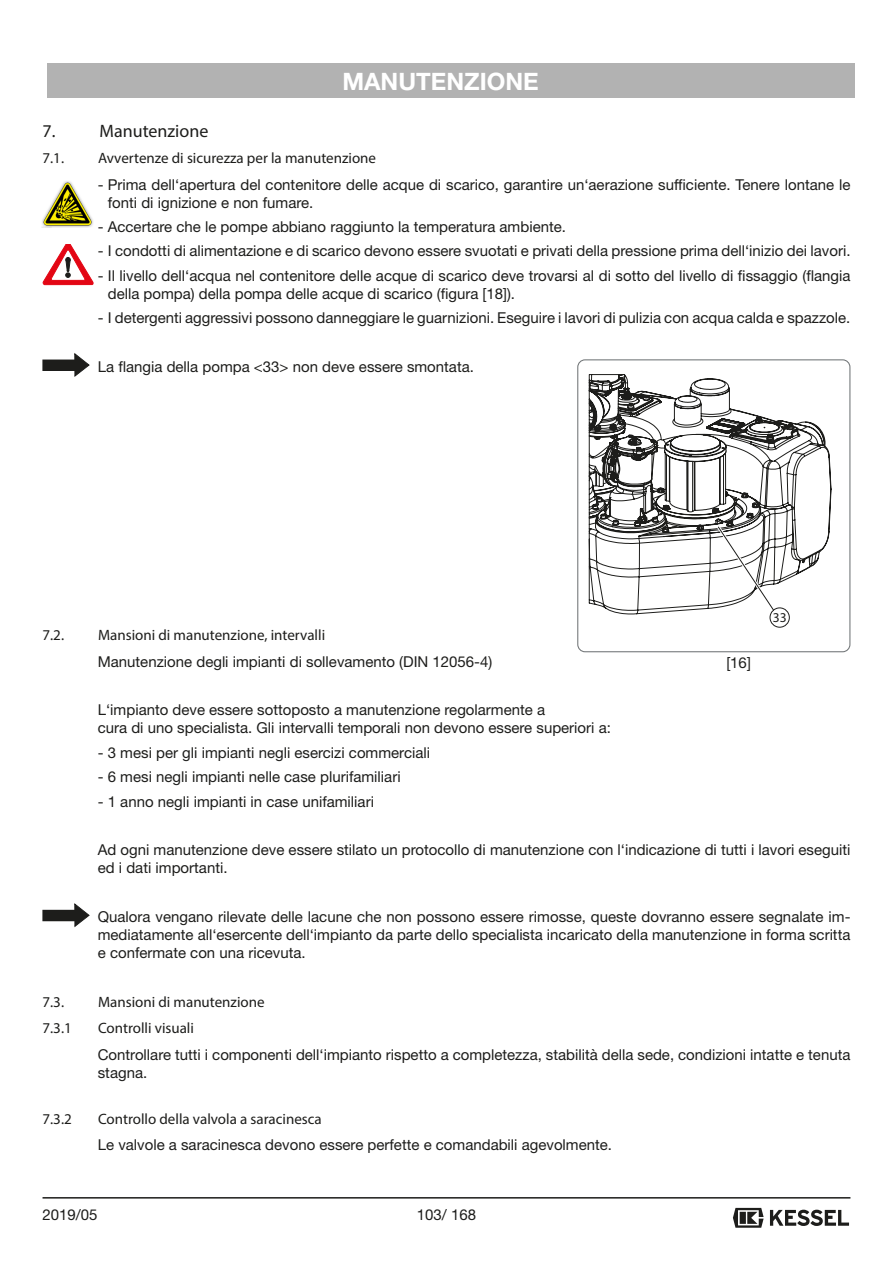
<style>
.page{position:relative;width:893px;height:1263px;background:#fff}
.page>*{position:absolute;margin:0;border:0;box-sizing:border-box;transform-origin:0 0}
.t1{font:700 24px "Helvetica Neue LT Std";color:#fff}
.t2{font:18px "Myriad Pro";color:#1d1d1b}
.t3{font:15px/18px "Helvetica Neue LT Std";color:#1d1d1b}
.t4{font:15px "Myriad Pro";color:#1d1d1b}
.t5{font:13.5px "Myriad Pro";color:#1d1d1b}
</style>
<div class="page">
<div style="left:47px;top:64px;width:808px;height:34px;background:#b2b2b2"></div>
<svg style="left:770px;top:1210px;width:79px;height:16px"></svg>
<svg style="left:733px;top:1208px;width:31px;height:20px"></svg>
<hr style="left:43px;top:1197px;width:807px;height:1px;background:#1d1d1b">
<img style="left:42px;top:181px;width:51px;height:47px">
<svg style="left:43px;top:244px;width:50px;height:41px"></svg>
<svg style="left:75px;top:354px;width:14px;height:22px"></svg>
<div style="left:43px;top:360px;width:32px;height:10px;background:#1d1d1b"></div>
<div style="left:577px;top:359px;width:273px;height:293px;border:1px solid #717577;border-radius:7px"></div>
<svg style="left:589px;top:374px;width:242px;height:240px"></svg>
<div style="left:770px;top:608px;width:19px;height:19px;background:#fff;border-radius:50%"></div>
<div style="left:770px;top:607px;width:20px;height:21px;border:1px solid #1d1d1b;border-radius:50%"></div>
<svg style="left:714px;top:523px;width:60px;height:88px"></svg>
<svg style="left:75px;top:904px;width:14px;height:22px"></svg>
<div style="left:43px;top:910px;width:32px;height:11px;background:#1d1d1b"></div>
<h1 class="t1" style="left:342px;top:67px;width:198px">MANUTENZIONE</h1>
<p class="t2" style="left:43px;top:119px;width:14px">7.</p>
<p class="t2" style="left:100px;top:119px;width:110px">Manutenzione</p>
<p class="t4" style="left:43px;top:149px;width:23px">7.1.</p>
<p class="t4" style="left:98px;top:149px;width:280px">Avvertenze di sicurezza per la manutenzione</p>
<p class="t3" style="left:108px;top:175px;width:744px;text-indent:-10px">- Prima dell‘apertura del contenitore delle acque di scarico, garantire un‘aerazione sufficiente. Tenere lontane le fonti di ignizione e non fumare.</p>
<p class="t3" style="left:98px;top:217px;width:470px">- Accertare che le pompe abbiano raggiunto la temperatura ambiente.</p>
<p class="t3" style="left:98px;top:242px;width:754px">- I condotti di alimentazione e di scarico devono essere svuotati e privati della pressione prima dell‘inizio dei lavori.</p>
<p class="t3" style="left:108px;top:266px;width:744px;text-indent:-10px">- Il livello dell‘acqua nel contenitore delle acque di scarico deve trovarsi al di sotto del livello di fissaggio (flangia della pompa) della pompa delle acque di scarico (figura [18]).</p>
<p class="t3" style="left:98px;top:309px;width:754px">- I detergenti aggressivi possono danneggiare le guarnizioni. Eseguire i lavori di pulizia con acqua calda e spazzole.</p>
<p class="t3" style="left:98px;top:357px;width:378px">La flangia della pompa &lt;33&gt; non deve essere smontata.</p>
<p class="t5" style="left:773px;top:609px;width:15px">33</p>
<p class="t4" style="left:43px;top:626px;width:23px">7.2.</p>
<p class="t4" style="left:98px;top:626px;width:229px">Mansioni di manutenzione, intervalli</p>
<p class="t3" style="left:98px;top:652px;width:396px">Manutenzione degli impianti di sollevamento (DIN 12056-4)</p>
<p class="t3" style="left:98px;top:701px;width:515px">L‘impianto deve essere sottoposto a manutenzione regolarmente a<br>cura di uno specialista. Gli intervalli temporali non devono essere superiori a:</p>
<p class="t3" style="left:98px;top:743px;width:334px">- 3 mesi per gli impianti negli esercizi commerciali</p>
<p class="t3" style="left:98px;top:767px;width:304px">- 6 mesi negli impianti nelle case plurifamiliari</p>
<p class="t3" style="left:98px;top:792px;width:278px">- 1 anno negli impianti in case unifamiliari</p>
<p class="t3" style="left:98px;top:841px;width:754px">Ad ogni manutenzione deve essere stilato un protocollo di manutenzione con l‘indicazione di tutti i lavori eseguiti ed i dati importanti.</p>
<p class="t3" style="left:98px;top:907px;width:754px;text-align:justify">Qualora vengano rilevate delle lacune che non possono essere rimosse, queste dovranno essere segnalate im&shy;mediatamente all‘esercente dell‘impianto da parte dello specialista incaricato della manutenzione in forma scritta e confermate con una ricevuta.</p>
<p class="t4" style="left:43px;top:992px;width:23px">7.3.</p>
<p class="t4" style="left:98px;top:992px;width:168px">Mansioni di manutenzione</p>
<p class="t4" style="left:43px;top:1019px;width:31px">7.3.1</p>
<p class="t4" style="left:98px;top:1019px;width:97px">Controlli visuali</p>
<p class="t3" style="left:98px;top:1045px;width:754px">Controllare tutti i componenti dell‘impianto rispetto a completezza, stabilità della sede, condizioni intatte e tenuta stagna.</p>
<p class="t4" style="left:43px;top:1109px;width:31px">7.3.2</p>
<p class="t4" style="left:98px;top:1109px;width:225px">Controllo della valvola a saracinesca</p>
<p class="t3" style="left:98px;top:1136px;width:516px">Le valvole a saracinesca devono essere perfette e comandabili agevolmente.</p>
<p class="t3" style="left:726px;top:653px;width:26px">[16]</p>
<p class="t3" style="left:43px;top:1206px;width:57px">2019/05</p>
<p class="t3" style="left:417px;top:1206px;width:61px">103/ 168</p>
</div>
